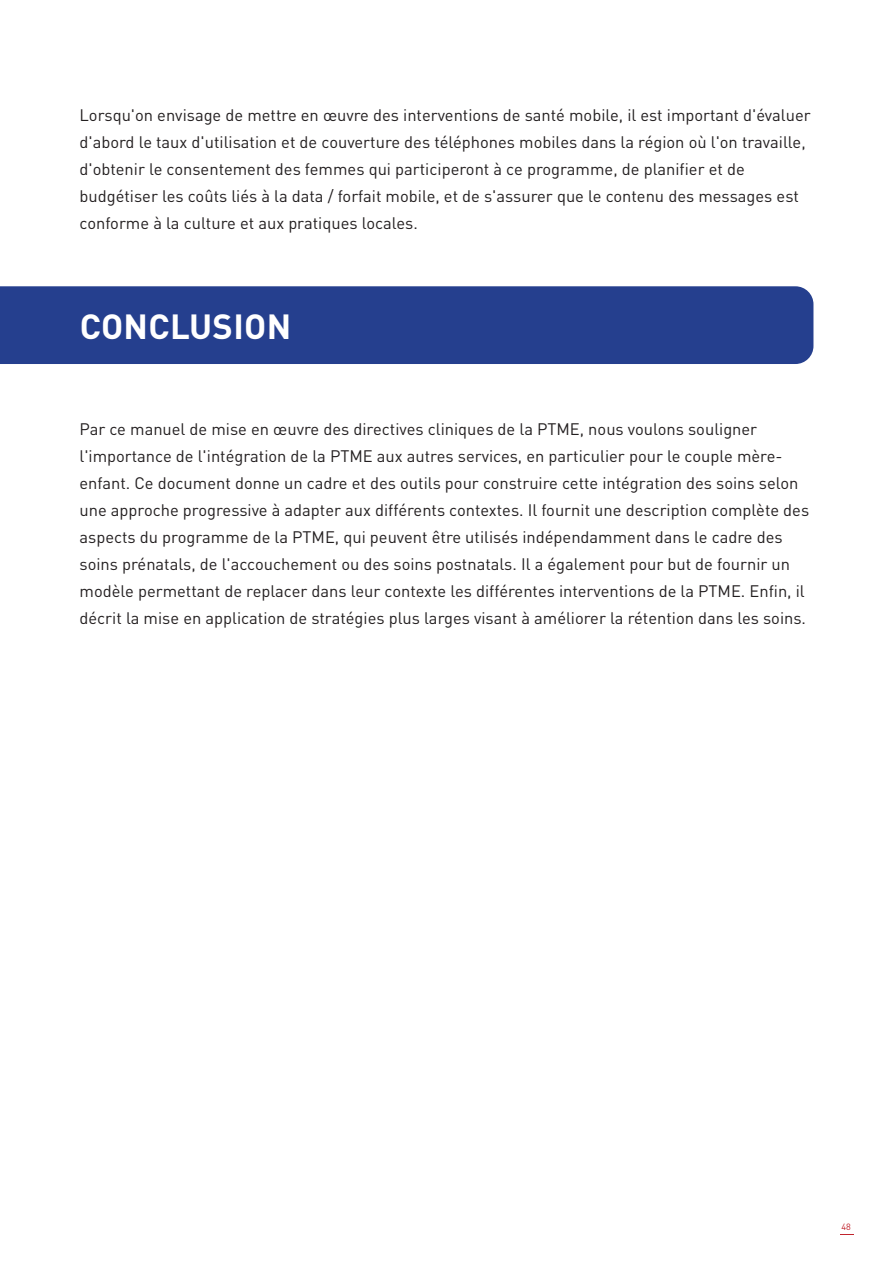
<style>
.page{position:relative;width:893px;height:1263px;background:#fff}
.page>*{position:absolute;margin:0;border:0;box-sizing:border-box;transform-origin:0 0}
.t1{font:700 34.5px "DIN Pro";letter-spacing:.01em;color:#fff}
.t2{font:16.5px/27px "DIN Pro";color:#231f20}
.t3{font:9px "DIN Pro";color:#c1242d}
</style>
<div class="page">
<svg style="left:840px;top:1234px;width:14px;height:1px"></svg>
<div style="left:0;top:286px;width:813px;height:78px;background:#253f8e"></div>
<p class="t2" style="left:80px;top:100px;width:733px">Lorsqu'on envisage de mettre en œuvre des interventions de santé mobile, il est important d'évaluer d'abord le taux d'utilisation et de couverture des téléphones mobiles dans la région où l'on travaille, d'obtenir le consentement des femmes qui participeront à ce programme, de planifier et de budgétiser les coûts liés à la data / forfait mobile, et de s'assurer que le contenu des messages est conforme à la culture et aux pratiques locales.</p>
<p class="t1" style="left:80px;top:298px;width:213px">CONCLUSION</p>
<p class="t2" style="left:80px;top:414px;width:731px">Par ce manuel de mise en œuvre des directives cliniques de la PTME, nous voulons souligner l'importance de l'intégration de la PTME aux autres services, en particulier pour le couple mère&shy;enfant. Ce document donne un cadre et des outils pour construire cette intégration des soins selon une approche progressive à adapter aux différents contextes. Il fournit une description complète des aspects du programme de la PTME, qui peuvent être utilisés indépendamment dans le cadre des soins prénatals, de l'accouchement ou des soins postnatals. Il a également pour but de fournir un modèle permettant de replacer dans leur contexte les différentes interventions de la PTME. Enfin, il décrit la mise en application de stratégies plus larges visant à améliorer la rétention dans les soins.</p>
<p class="t3" style="left:841px;top:1219px;width:11px">48</p>
</div>
